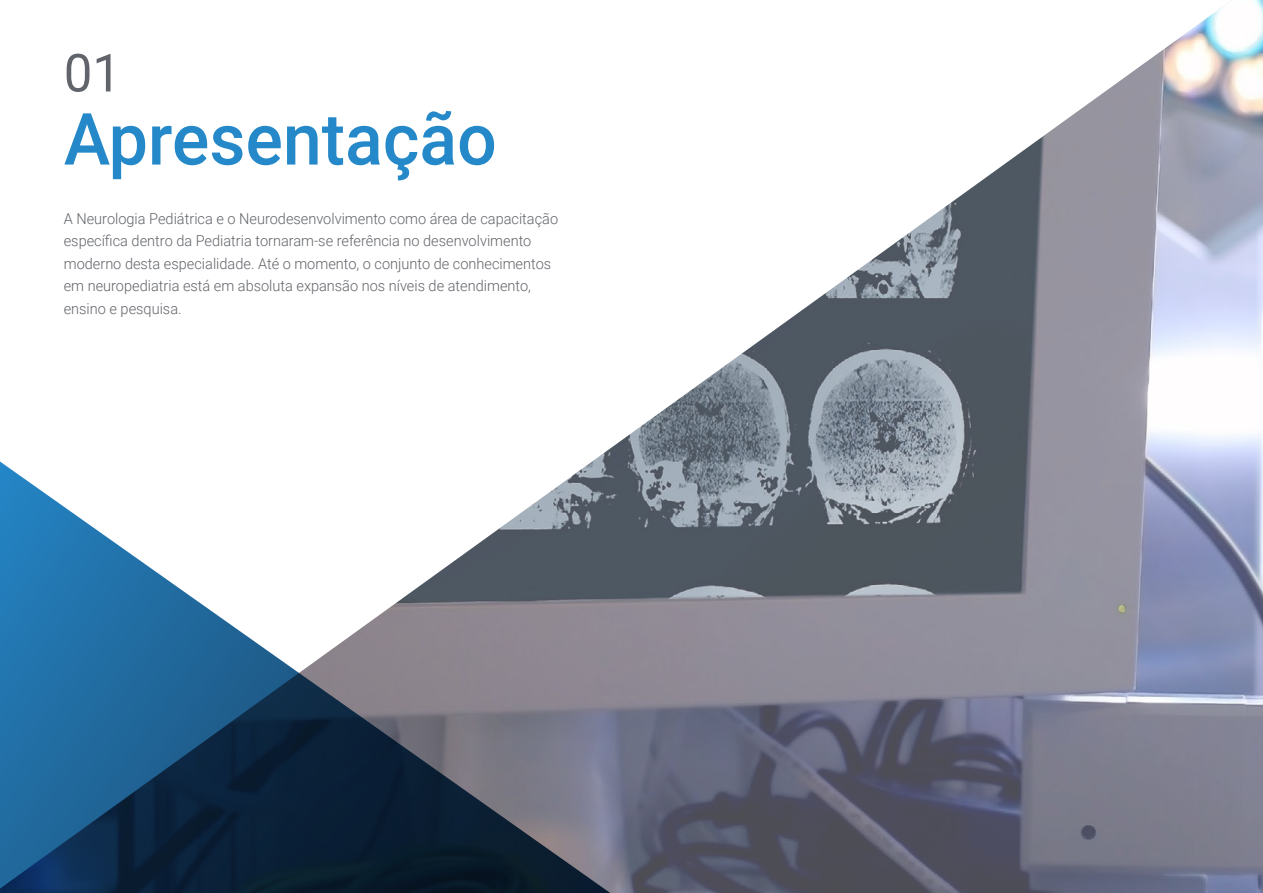
<style>
.page{position:relative;width:1263px;height:893px;background:#fff}
.page>*{position:absolute;margin:0;border:0;box-sizing:border-box;transform-origin:0 0}
.t1{font:500 72px "Roboto";color:#2488c9}
.t2{font:52.5px "Roboto";color:#61646a}
.t3{font:300 15px/22.5px "Roboto";color:#61646a}
</style>
<div class="page">
<img style="left:614px;top:0;width:649px;height:893px">
<svg style="left:0;top:446px;width:640px;height:447px"></svg>
<h2 class="t2" style="left:64px;top:36px;width:59px">01</h2>
<h1 class="t1" style="left:64px;top:89px;width:435px">Apresentação</h1>
<p class="t3" style="left:64px;top:207px;width:496px">A Neurologia Pediátrica e o Neurodesenvolvimento como área de capacitação específica dentro da Pediatria tornaram-se referência no desenvolvimento moderno desta especialidade. Até o momento, o conjunto de conhecimentos em neuropediatria está em absoluta expansão nos níveis de atendimento, ensino e pesquisa.</p>
</div>
